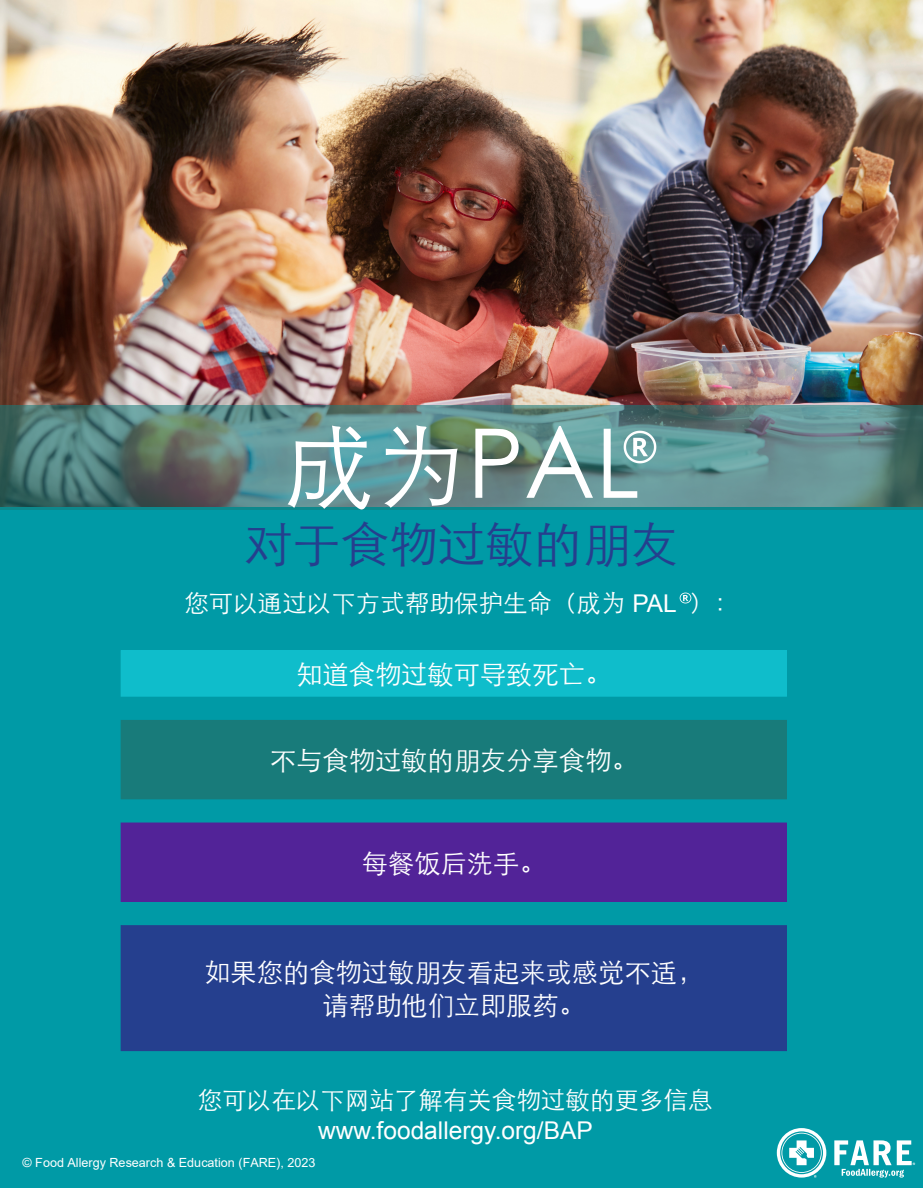
<style>
.page{position:relative;width:923px;height:1188px;background:#fff}
.page>*{position:absolute;margin:0;border:0;box-sizing:border-box;transform-origin:0 0}
.t1{font:300 96.25px "ST Heiti SC";color:#fff}
.t2{font:300 48.3px "ST Heiti SC";color:#253f8e}
.t3{font:300 26.25px/33.2px "ST Heiti SC";color:#fff;text-align:center}
.t4{font:300 24.5px "ST Heiti SC";color:#fff}
.t5{font:24.5px "Arial";color:#fff}
.t6{font:12.6px "Arial";color:#fff}
.s1{font-size:92.05px}
.s2{font-family:"Arial";font-weight:400}
</style>
<div class="page">
<img style="left:0;top:0;width:923px;height:507px">
<div style="left:0;top:507px;width:923px;height:681px;background:#009aa6"></div>
<div style="left:121px;top:651px;width:665px;height:45px;background:#0fbdcb"></div>
<div style="left:121px;top:650px;width:665px;height:46px;border:1px solid #0fbdcb"></div>
<div style="left:121px;top:720px;width:665px;height:79px;background:#187b7a"></div>
<div style="left:121px;top:823px;width:665px;height:78px;background:#522398"></div>
<div style="left:121px;top:823px;width:665px;height:79px;border:1px solid #522398"></div>
<div style="left:121px;top:926px;width:665px;height:125px;background:#253f8e"></div>
<div style="left:121px;top:925px;width:665px;height:126px;border:1px solid #253f8e"></div>
<svg style="left:0;top:405px;width:922px;height:105px;background:#5b8684"></svg>
<img style="left:679px;top:592px;width:13px;height:12px">
<svg style="left:776px;top:1128px;width:139px;height:50px"></svg>
<img style="left:620px;top:427px;width:41px;height:41px">
<p class="t1" style="left:283px;top:386px;width:358px"><span class="s1">成为</span>PAL</p>
<p class="t2" style="left:244px;top:502px;width:436px">对于食物过敏的朋友</p>
<p class="t4" style="left:184px;top:582px;width:555px">您可以通过以下方式帮助保护生命（成为 <span class="s2">PAL</span> ）：</p>
<p class="t3" style="left:296px;top:655px;width:316px">知道食物过敏可导致死亡。</p>
<p class="t3" style="left:270px;top:741px;width:369px">不与食物过敏的朋友分享食物。</p>
<p class="t3" style="left:362px;top:844px;width:185px">每餐饭后洗手。</p>
<p class="t3" style="left:204px;top:953px;width:500px">如果您的食物过敏朋友看起来或感觉不适，请帮助他们立即服药。</p>
<p class="t4" style="left:198px;top:1079px;width:516px">您可以在以下网站了解有关食物过敏的更多信息</p>
<p class="t5" style="left:318px;top:1114px;width:276px">www.foodallergy.org/BAP</p>
<p class="t6" style="left:22px;top:1154px;width:294px">© Food Allergy Research &amp; Education (FARE), 2023</p>
</div>
